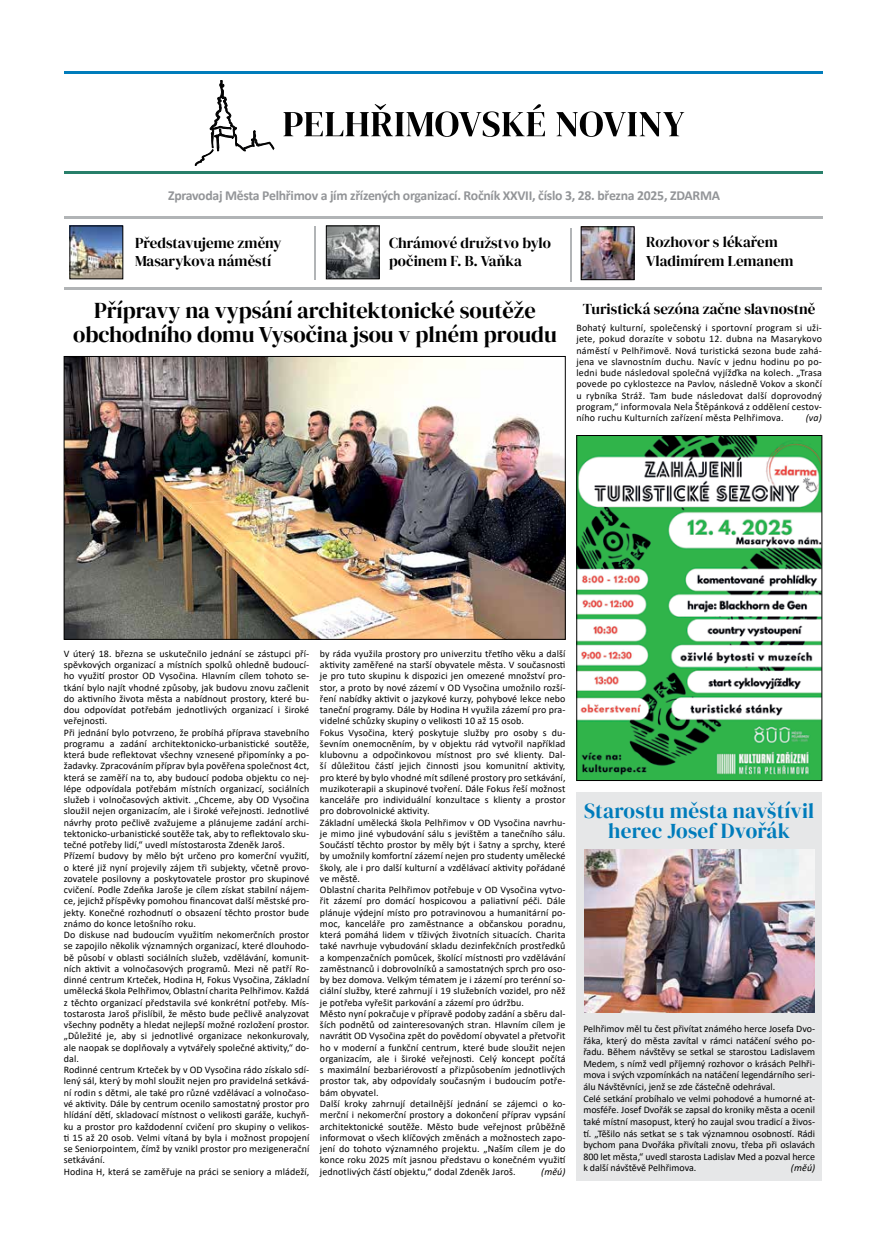
<style>
.page{position:relative;width:886px;height:1251px;background:#fff}
.page>*{position:absolute;margin:0;border:0;box-sizing:border-box;transform-origin:0 0}
.t1{font:22.5px/23.8px "DM Serif Display";color:#000;text-align:center}
.t2{font:21.25px/20px "DM Serif Display";letter-spacing:.01em;color:#007cbb;text-align:center}
.t3{font:15px/18px "DM Serif Display";color:#000}
.t4{font:700 13.75px "Calibri";letter-spacing:-.02em;color:#939598}
.t5{font:10px/11.2px "Calibri";letter-spacing:.01em;color:#000}
.t6{font:italic 10px "Calibri";letter-spacing:.01em;color:#000}
</style>
<div class="page">
<div style="left:576px;top:793px;width:246px;height:388px;background:#e6e7e8"></div>
<hr style="left:64px;top:71px;width:758px;height:3px;background:#007cbb">
<hr style="left:64px;top:171px;width:758px;height:3px;background:#287f6a">
<svg style="left:195px;top:81px;width:80px;height:85px"></svg>
<svg style="left:283px;top:104px;width:262px;height:33px"></svg>
<svg style="left:556px;top:111px;width:128px;height:26px"></svg>
<hr style="left:64px;top:217px;width:758px;height:2px;background:#b1b4b6">
<hr style="left:64px;top:287px;width:757px;height:2px;background:#b1b4b6">
<hr style="left:314px;top:226px;width:2px;height:53px;background:#b1b4b6">
<hr style="left:570px;top:228px;width:2px;height:53px;background:#b1b4b6">
<img style="left:328px;top:228px;width:49px;height:49px">
<div style="left:326px;top:226px;width:53px;height:53px;border:1px solid #000"></div>
<img style="left:72px;top:228px;width:49px;height:49px">
<img style="left:583px;top:228px;width:49px;height:50px">
<div style="left:581px;top:226px;width:53px;height:54px;border:1px solid #000"></div>
<img style="left:584px;top:849px;width:230px;height:163px">
<img style="left:66px;top:358px;width:498px;height:280px">
<div style="left:64px;top:356px;width:502px;height:284px;border:1px solid #000"></div>
<img style="left:578px;top:437px;width:242px;height:342px">
<div style="left:576px;top:435px;width:246px;height:346px;border:1px solid #000"></div>
<h3 class="t4" style="left:168px;top:186px;width:553px">Zpravodaj Města Pelhřimov a jím zřízených organizací. Ročník XXVII, číslo 3, 28. března 2025, ZDARMA</h3>
<h3 class="t3" style="left:135px;top:234px;width:148px">Představujeme změny<br>Masarykova náměstí</h3>
<h3 class="t3" style="left:389px;top:234px;width:163px">Chrámové družstvo bylo počinem F. B. Vaňka</h3>
<h3 class="t3" style="left:646px;top:234px;width:149px">Rozhovor s lékařem<br>Vladimírem Lemanem</h3>
<h1 class="t1" style="left:73px;top:299px;width:485px">Přípravy na vypsání architektonické soutěže obchodního domu Vysočina jsou v plném proudu</h1>
<h3 class="t3" style="left:583px;top:300px;width:234px">Turistická sezóna začne slavnostně</h3>
<p class="t5" style="left:576px;top:322px;width:247px;text-align:justify">Bohatý kulturní, společenský i sportovní program si uži&shy;jete, pokud dorazíte v sobotu 12. dubna na Masarykovo náměstí v Pelhřimově. Nová turistická sezona bude zahá&shy;jena ve slavnostním duchu. Navíc v jednu hodinu po po&shy;ledni bude následoval společná vyjížďka na kolech. „Trasa povede po cyklostezce na Pavlov, následně Vokov a skončí u rybníka Stráž. Tam bude následovat další doprovodný program,“ informovala Nela Štěpánková z oddělení cestov&shy;ního ruchu Kulturních zařízení města Pelhřimova.</p>
<p class="t6" style="left:806px;top:411px;width:18px">(va)</p>
<p class="t5" style="left:64px;top:648px;width:247px">V úterý 18. března se uskutečnilo jednání se zástupci pří&shy;spěvkových organizací a místních spolků ohledně budoucí&shy;ho využití prostor OD Vysočina. Hlavním cílem tohoto se&shy;tkání bylo najít vhodné způsoby, jak budovu znovu začlenit do aktivního života města a nabídnout prostory, které bu&shy;dou odpovídat potřebám jednotlivých organizací i široké veřejnosti.<br>Při jednání bylo potvrzeno, že probíhá příprava stavebního programu a zadání architektonicko-urbanistické soutěže, která bude reflektovat všechny vznesené připomínky a po&shy;žadavky. Zpracováním příprav byla pověřena společnost 4ct, která se zaměří na to, aby budoucí podoba objektu co nej&shy;lépe odpovídala potřebám místních organizací, sociálních služeb i volnočasových aktivit. „Chceme, aby OD Vysočina sloužil nejen organizacím, ale i široké veřejnosti. Jednotlivé návrhy proto pečlivě zvažujeme a plánujeme zadání archi&shy;tektonicko-urbanistické soutěže tak, aby to reflektovalo sku&shy;tečné potřeby lidí,“ uvedl místostarosta Zdeněk Jaroš.<br>Přízemí budovy by mělo být určeno pro komerční využití, o které již nyní projevily zájem tři subjekty, včetně provo&shy;zovatele posilovny a poskytovatele prostor pro skupinové cvičení. Podle Zdeňka Jaroše je cílem získat stabilní nájem&shy;ce, jejichž příspěvky pomohou financovat další městské pro&shy;jekty. Konečné rozhodnutí o obsazení těchto prostor bude známo do konce letošního roku.<br>Do diskuse nad budoucím využitím nekomerčních prostor se zapojilo několik významných organizací, které dlouhodo&shy;bě působí v oblasti sociálních služeb, vzdělávání, komunit&shy;ních aktivit a volnočasových programů. Mezi ně patří Ro&shy;dinné centrum Krteček, Hodina H, Fokus Vysočina, Základní umělecká škola Pelhřimov, Oblastní charita Pelhřimov. Každá z těchto organizací představila své konkrétní potřeby. Mís&shy;tostarosta Jaroš přislíbil, že město bude pečlivě analyzovat všechny podněty a hledat nejlepší možné rozložení prostor. „Důležité je, aby si jednotlivé organizace nekonkurovaly, ale naopak se doplňovaly a vytvářely společné aktivity,“ do&shy;dal.<br>Rodinné centrum Krteček by v OD Vysočina rádo získalo sdí&shy;lený sál, který by mohl sloužit nejen pro pravidelná setkává&shy;ní rodin s dětmi, ale také pro různé vzdělávací a volnočaso&shy;vé aktivity. Dále by centrum ocenilo samostatný prostor pro hlídání dětí, skladovací místnost o velikosti garáže, kuchyň&shy;ku a prostor pro každodenní cvičení pro skupiny o velikos&shy;ti 15 až 20 osob. Velmi vítaná by byla i možnost propojení se Seniorpointem, čímž by vznikl prostor pro mezigenerační setkávání.<br>Hodina H, která se zaměřuje na práci se seniory a mládeží,</p>
<p class="t5" style="left:320px;top:648px;width:247px">by ráda využila prostory pro univerzitu třetího věku a další aktivity zaměřené na starší obyvatele města. V současnosti je pro tuto skupinu k dispozici jen omezené množství pro&shy;stor, a proto by nové zázemí v OD Vysočina umožnilo rozší&shy;ření nabídky aktivit o jazykové kurzy, pohybové lekce nebo taneční programy. Dále by Hodina H využila zázemí pro pra&shy;videlné schůzky skupiny o velikosti 10 až 15 osob.<br>Fokus Vysočina, který poskytuje služby pro osoby s du&shy;ševním onemocněním, by v objektu rád vytvořil například klubovnu a odpočinkovou místnost pro své klienty. Dal&shy;ší důležitou částí jejich činnosti jsou komunitní aktivity, pro které by bylo vhodné mít sdílené prostory pro setkávání, muzikoterapii a skupinové tvoření. Dále Fokus řeší možnost kanceláře pro individuální konzultace s klienty a prostor pro dobrovolnické aktivity.<br>Základní umělecká škola Pelhřimov v OD Vysočina navrhu&shy;je mimo jiné vybudování sálu s jevištěm a tanečního sálu.<br>Součástí těchto prostor by měly být i šatny a sprchy, které by umožnily komfortní zázemí nejen pro studenty umělecké školy, ale i pro další kulturní a vzdělávací aktivity pořádané ve městě.<br>Oblastní charita Pelhřimov potřebuje v OD Vysočina vytvo&shy;řit zázemí pro domácí hospicovou a paliativní péči. Dále plánuje výdejní místo pro potravinovou a humanitární po&shy;moc, kanceláře pro zaměstnance a občanskou poradnu, která pomáhá lidem v tíživých životních situacích. Charita také navrhuje vybudování skladu dezinfekčních prostředků a kompenzačních pomůcek, školící místnosti pro vzdělávání zaměstnanců i dobrovolníků a samostatných sprch pro oso&shy;by bez domova. Velkým tématem je i zázemí pro terénní so&shy;ciální služby, které zahrnují i 19 služebních vozidel, pro něž je potřeba vyřešit parkování a zázemí pro údržbu.<br>Město nyní pokračuje v přípravě podoby zadání a sběru dal&shy;ších podnětů od zainteresovaných stran. Hlavním cílem je navrátit OD Vysočina zpět do povědomí obyvatel a přetvořit ho v moderní a funkční centrum, které bude sloužit nejen organizacím, ale i široké veřejnosti. Celý koncept počítá s maximální bezbariérovostí a přizpůsobením jednotlivých prostor tak, aby odpovídaly současným i budoucím potře&shy;bám obyvatel.<br>Další kroky zahrnují detailnější jednání se zájemci o ko&shy;merční i nekomerční prostory a dokončení příprav vypsání architektonické soutěže. Město bude veřejnost průběžně informovat o všech klíčových změnách a možnostech zapo&shy;jení do tohoto významného projektu. „Naším cílem je do konce roku 2025 mít jasnou představu o konečném využití jednotlivých částí objektu,“ dodal Zdeněk Jaroš.</p>
<p class="t6" style="left:541px;top:1164px;width:26px">(měú)</p>
<h2 class="t2" style="left:584px;top:801px;width:231px">Starostu města navštívil herec Josef Dvořák</h2>
<p class="t5" style="left:583px;top:1022px;width:233px;line-height:11.6px">Pelhřimov měl tu čest přivítat známého herce Josefa Dvo&shy;řáka, který do města zavítal v rámci natáčení svého po&shy;řadu. Během návštěvy se setkal se starostou Ladislavem Medem, s nímž vedl příjemný rozhovor o krásách Pelhři&shy;mova i svých vzpomínkách na natáčení legendárního seri&shy;álu Návštěvníci, jenž se zde částečně odehrával.<br>Celé setkání probíhalo ve velmi pohodové a humorné at&shy;mosféře. Josef Dvořák se zapsal do kroniky města a ocenil také místní masopust, který ho zaujal svou tradicí a živos&shy;tí. „Těšilo nás setkat se s tak významnou osobností. Rádi bychom pana Dvořáka přivítali znovu, třeba při oslavách 800 let města,“ uvedl starosta Ladislav Med a pozval herce k další návštěvě Pelhřimova.</p>
<p class="t6" style="left:791px;top:1161px;width:26px">(měú)</p>
</div>
